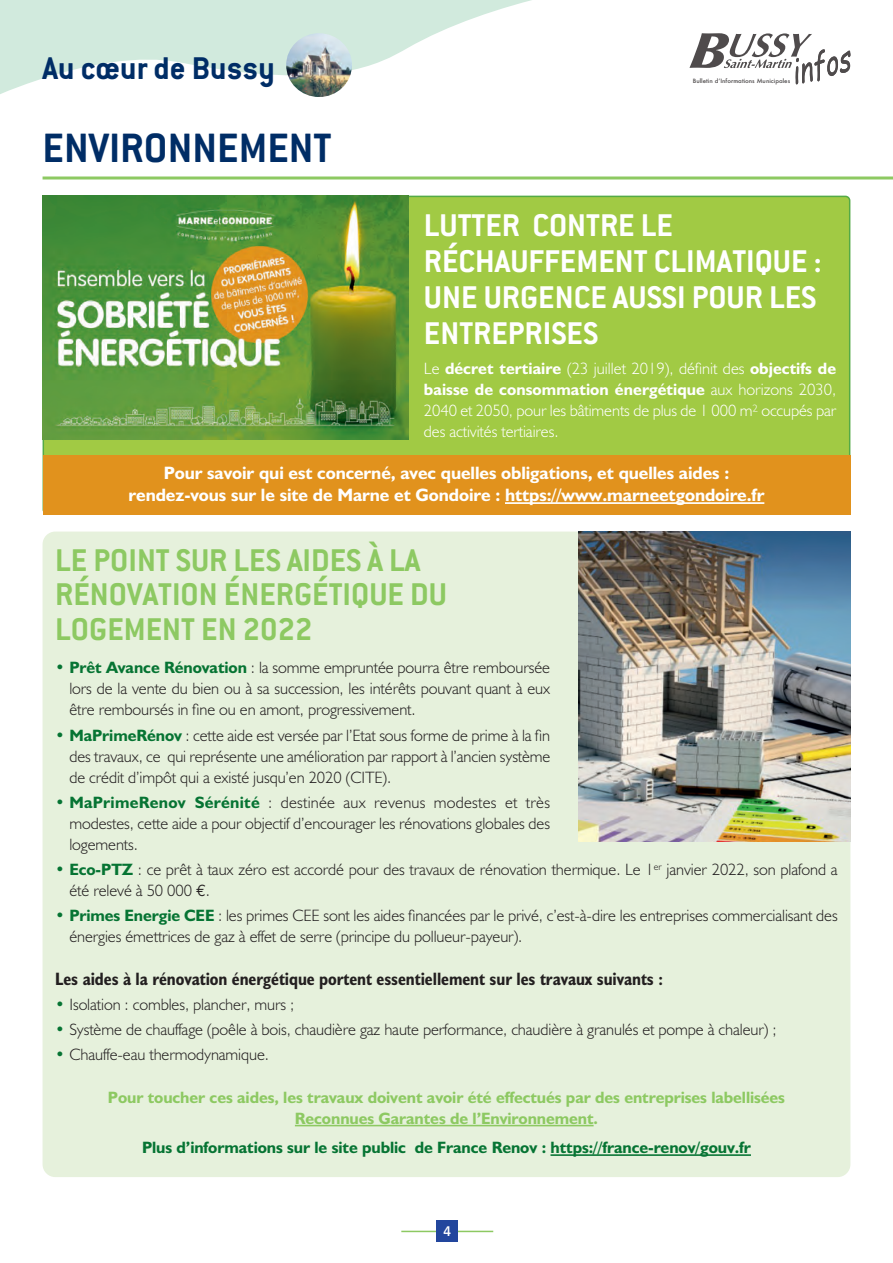
<style>
.page{position:relative;width:893px;height:1263px;background:#fff}
.page>*{position:absolute;margin:0;border:0;box-sizing:border-box;transform-origin:0 0}
.t1{font:700 45px "Conduit ITC";color:#002d66}
.t2{font:700 34.5px/36px "Conduit ITC";color:#fff}
.t3{font:700 34.5px/34.5px "Conduit ITC";color:#8dc962}
.t4{font:700 34.5px "Conduit ITC";color:#002d66}
.t5{font:700 18px/22.5px "Humanist 521 BT";letter-spacing:-.005em;color:#fff;text-align:center}
.t6{font:700 condensed 18px "Humanist 521 BT";letter-spacing:-.005em;color:#231f20}
.t7{font:300 16.5px/21px "Humanist 521 BT";letter-spacing:-.005em;color:#231f20;text-align:justify}
.t8{font:300 16.5px/21px "Humanist 521 BT";letter-spacing:-.005em;color:#fff;text-align:justify}
.t9{font:700 16.5px/21px "Humanist 521 BT";letter-spacing:-.005em;color:#8dc962;text-align:center}
.t10{font:700 16.5px "Humanist 521 BT";letter-spacing:-.005em;color:#067433}
.t11{font:13.95px "Humanist 777 BT Bold B";color:#fff;scale:.9 1}
.t12{font:500 5.7px "Futura";color:#231f20;scale:1.08 1}
.s1{font-weight:700}
.s2{font-weight:700;color:#067433}
.s3{font-family:"Euro Mono";font-weight:400}
</style>
<div class="page">
<hr style="left:43px;top:176px;width:850px;height:3px;background:#8dc962">
<hr style="left:401px;top:1231px;width:92px;height:1px;background:#8dc962">
<div style="left:437px;top:1220px;width:21px;height:22px;background:#22469d"></div>
<div style="left:43px;top:532px;width:807px;height:645px;background:#e6f1dc;border-radius:13px"></div>
<hr style="left:295px;top:1125px;width:299px;height:1px;background:#8dc962">
<hr style="left:550px;top:1154px;width:201px;height:2px;background:#067433">
<div style="left:43px;top:196px;width:807px;height:318px;background:#a1ca44;border-radius:4px"></div>
<img style="left:43px;top:196px;width:365px;height:244px">
<img style="left:579px;top:532px;width:271px;height:310px">
<div style="left:43px;top:455px;width:807px;height:60px;background:#e1921d"></div>
<hr style="left:505px;top:502px;width:259px;height:2px;background:#fff">
<svg style="left:0;top:0;width:851px;height:94px"></svg>
<svg style="left:690px;top:33px;width:160px;height:51px"></svg>
<img style="left:286px;top:33px;width:66px;height:64px">
<h2 class="t4" style="left:43px;top:48px;width:234px">Au cœur de Bussy</h2>
<h1 class="t1" style="left:43px;top:122px;width:291px">ENVIRONNEMENT</h1>
<p class="t12" style="left:693px;top:77px;width:92px">Bulletin dʼInformations Municipales</p>
<h2 class="t2" style="left:424px;top:207px;width:399px">LUTTER CONTRE LE<br>RÉCHAUFFEMENT CLIMATIQUE :<br>UNE URGENCE AUSSI POUR LES<br>ENTREPRISES</h2>
<p class="t8" style="left:424px;top:357px;width:414px">Le <span class="s1">décret tertiaire</span> (23 juillet 2019), définit des <span class="s1">objectifs de baisse de consommation énergétique</span> aux horizons 2030, 2040 et 2050, pour les bâtiments de plus de 1 000 m² occupés par des activités tertiaires.</p>
<p class="t5" style="left:129px;top:461px;width:637px">Pour savoir qui est concerné, avec quelles obligations, et quelles aides : rendez-vous sur le site de Marne et Gondoire : https://www.marneetgondoire.fr</p>
<h2 class="t3" style="left:55px;top:542px;width:393px">LE POINT SUR LES AIDES À LA<br>RÉNOVATION ÉNERGÉTIQUE DU<br>LOGEMENT EN 2022</h2>
<p class="t7" style="left:69px;top:657px;width:482px;text-indent:-14px"><span class="s2">• Prêt Avance Rénovation</span> : la somme empruntée pourra être remboursée lors de la vente du bien ou à sa succession, les intérêts pouvant quant à eux être remboursés in fine ou en amont, progressivement.</p>
<p class="t7" style="left:69px;top:724px;width:483px;text-indent:-14px"><span class="s2">• MaPrimeRénov</span> : cette aide est versée par l’Etat sous forme de prime à la fin des travaux, ce qui représente une amélioration par rapport à l’ancien système de crédit d’impôt qui a existé jusqu’en 2020 (CITE).</p>
<p class="t7" style="left:69px;top:791px;width:482px;text-indent:-14px"><span class="s2">• MaPrimeRenov Sérénité</span> : destinée aux revenus modestes et très modestes, cette aide a pour objectif d’encourager les rénovations globales des logements.</p>
<p class="t7" style="left:69px;top:859px;width:770px;text-indent:-14px"><span class="s2">• Eco-PTZ</span> : ce prêt à taux zéro est accordé pour des travaux de rénovation thermique. Le 1<sup>er</sup> janvier 2022, son plafond a été relevé à 50 000 <span class="s3">€</span>.</p>
<p class="t7" style="left:69px;top:905px;width:770px;text-indent:-14px"><span class="s2">• Primes Energie CEE</span> : les primes CEE sont les aides financées par le privé, c’est-à-dire les entreprises commercialisant des énergies émettrices de gaz à effet de serre (principe du pollueur-payeur).</p>
<p class="t6" style="left:55px;top:967px;width:609px">Les aides à la rénovation énergétique portent essentiellement sur les travaux suivants :</p>
<p class="t7" style="left:55px;top:993px;width:241px"><span class="s2">•</span> Isolation : combles, plancher, murs ;</p>
<p class="t7" style="left:55px;top:1019px;width:723px"><span class="s2">•</span> Système de chauffage (poêle à bois, chaudière gaz haute performance, chaudière à granulés et pompe à chaleur) ;</p>
<p class="t7" style="left:55px;top:1044px;width:215px"><span class="s2">•</span> Chauffe-eau thermodynamique.</p>
<p class="t9" style="left:108px;top:1086px;width:679px">Pour toucher ces aides, les travaux doivent avoir été effectués par des entreprises labellisées<br>Reconnues Garantes de l’Environnement.</p>
<p class="t10" style="left:142px;top:1137px;width:610px">Plus d’informations sur le site public de France Renov : https://france-renov/gouv.fr</p>
<p class="t11" style="left:444px;top:1222px;width:10px">4</p>
</div>
